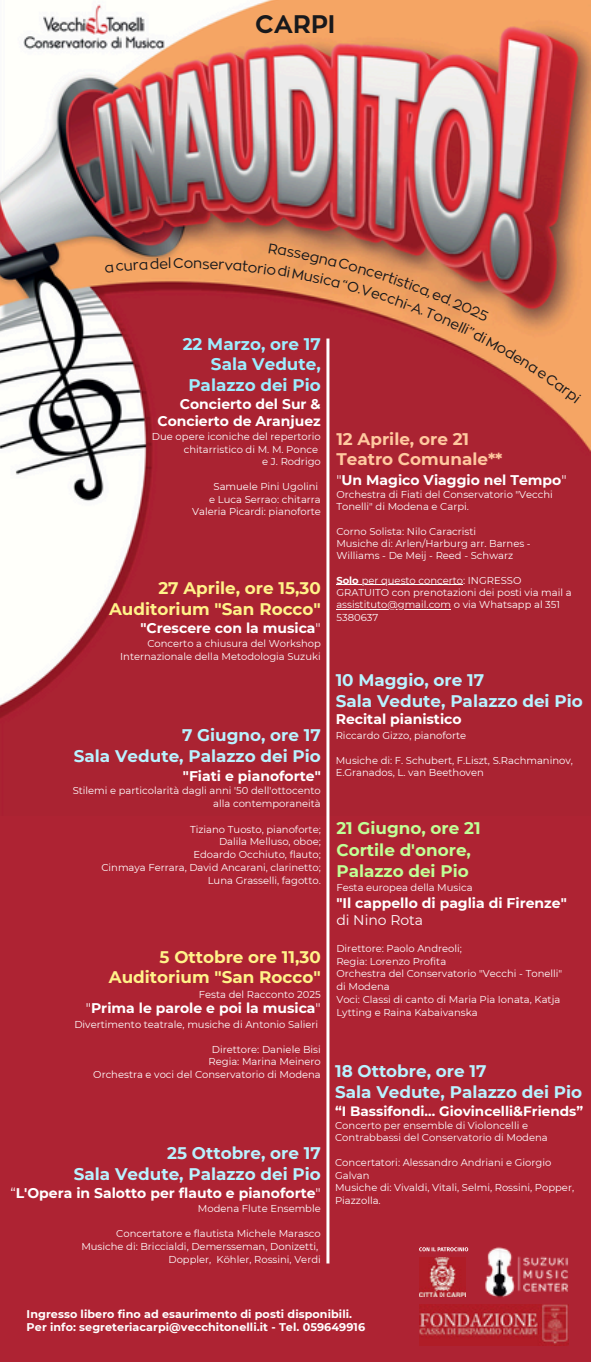
<style>
.page{position:relative;width:591px;height:1362px;background:#ae2333}
.page>*{position:absolute;margin:0;border:0;box-sizing:border-box;transform-origin:0 0}
.t1{font:25.2px "RTL Corporative Bold";color:#18191c}
.t2{font:700 16.8px/21.2px "Montserrat";color:#b9f2ff;text-align:right}
.t3{font:700 16.8px/20.8px "Montserrat";color:#fff389;text-align:right}
.t4{font:700 16.8px/21.2px "Montserrat";color:#c1ff96}
.t5{font:700 16.8px/20.8px "Montserrat";color:#9dedff;text-align:right}
.t6{font:700 16.8px/20.8px "Montserrat";color:#ffc99f}
.t7{font:700 14px/17.6px "Montserrat";color:#fff;text-align:right}
.t8{font:14px "Montserrat";color:#fff}
.t9{font:14px "RTL Corporative Regular";color:#18191c}
.t10{font:700 13.6px "Montserrat";color:#fff}
.t11{font:700 11.2px/13.2px "Montserrat";letter-spacing:.005em;color:#fff}
.t12{font:10px/12.4px "Montserrat";color:#fff;text-align:right}
.s1{font-weight:400}
.s2{font-weight:700}
</style>
<div class="page">
<img style="left:0;top:0;width:591px;height:816px">
<hr style="left:326px;top:339px;width:3px;height:924px;background:#fff">
<svg style="left:336px;top:585px;width:26px;height:1px"></svg>
<hr style="left:362px;top:585px;width:101px;height:1px;background:#fff">
<hr style="left:336px;top:609px;width:115px;height:1px;background:#fff">
<img style="left:419px;top:1258px;width:46px;height:38px">
<svg style="left:419px;top:1247px;width:46px;height:4px"></svg>
<img style="left:419px;top:1304px;width:150px;height:42px">
<img style="left:465px;top:1247px;width:103px;height:51px">
<svg style="left:105px;top:258px;width:65px;height:15px"></svg>
<svg style="left:184px;top:243px;width:397px;height:160px"></svg>
<p class="t1" style="left:255px;top:7px;width:82px">CARPI</p>
<p class="t9" style="left:173px;top:254px;width:12px">C</p>
<h2 class="t5" style="left:183px;top:333px;width:140px">22 Marzo, ore 17<br>Sala Vedute,<br>Palazzo dei Pio</h2>
<h3 class="t7" style="left:157px;top:395px;width:165px">Concierto del Sur &amp;<br>Concierto de Aranjuez</h3>
<p class="t12" style="left:152px;top:431px;width:170px">Due opere iconiche del repertorio chitarristico di M. M. Ponce<br>e J. Rodrigo</p>
<p class="t12" style="left:192px;top:481px;width:130px">Samuele Pini Ugolini<br>e Luca Serrao: chitarra<br>Valeria Picardi: pianoforte</p>
<h2 class="t3" style="left:109px;top:577px;width:213px">27 Aprile, ore 15,30<br>Auditorium "San Rocco"</h2>
<h3 class="t7" style="left:140px;top:619px;width:182px">"Crescere con la musica<span class="s1">"</span></h3>
<p class="t12" style="left:120px;top:637px;width:202px">Concerto a chiusura del Workshop<br>Internazionale della Metodologia Suzuki</p>
<h2 class="t2" style="left:74px;top:725px;width:248px">7 Giugno, ore 17<br>Sala Vedute, Palazzo dei Pio</h2>
<h3 class="t7" style="left:183px;top:767px;width:139px">"Fiati e pianoforte"</h3>
<p class="t12" style="left:73px;top:784px;width:250px">Stilemi e particolarità dagli anni '50 dell'ottocento alla contemporaneità</p>
<p class="t12" style="left:101px;top:823px;width:221px">Tiziano Tuosto, pianoforte;<br>Dalila Melluso, oboe;<br>Edoardo Occhiuto, flauto;<br>Cinmaya Ferrara, David Ancarani, clarinetto;<br>Luna Grasselli, fagotto.</p>
<h2 class="t3" style="left:109px;top:946px;width:213px">5 Ottobre ore 11,30<br>Auditorium "San Rocco"</h2>
<p class="t12" style="left:199px;top:988px;width:123px">Festa del Racconto 2025</p>
<h3 class="t7" style="left:86px;top:1000px;width:236px"><span class="s1">"</span>Prima le parole e poi la musica<span class="s1">"</span></h3>
<p class="t12" style="left:74px;top:1018px;width:245px">Divertimento teatrale, musiche di Antonio Salieri</p>
<p class="t12" style="left:93px;top:1043px;width:229px">Direttore: Daniele Bisi<br>Regia: Marina Meinero<br>Orchestra e voci del Conservatorio di Modena</p>
<h2 class="t2" style="left:74px;top:1142px;width:248px">25 Ottobre, ore 17<br>Sala Vedute, Palazzo dei Pio</h2>
<h3 class="t7" style="left:10px;top:1184px;width:312px"><span class="s1">“</span>L'Opera in Salotto per flauto e pianoforte<span class="s1">"</span></h3>
<p class="t12" style="left:198px;top:1202px;width:124px">Modena Flute Ensemble</p>
<p class="t12" style="left:81px;top:1227px;width:241px">Concertatore e flautista Michele Marasco<br>Musiche di: Briccialdi, Demersseman, Donizetti,<br>Doppler, Köhler, Rossini, Verdi</p>
<h2 class="t6" style="left:336px;top:428px;width:168px">12 Aprile, ore 21<br>Teatro Comunale**</h2>
<h3 class="t7" style="left:336px;top:471px;width:232px"><span class="s1">"</span>Un Magico Viaggio nel Tempo<span class="s1">"</span></h3>
<p class="t12" style="left:336px;top:488px;width:218px;text-align:left">Orchestra di Fiati del Conservatorio "Vecchi<br>Tonelli" di Modena e Carpi.</p>
<p class="t12" style="left:336px;top:525px;width:196px;text-align:left">Corno Solista: Nilo Caracristi<br>Musiche di: Arlen/Harburg arr. Barnes -<br>Williams - De Meij - Reed - Schwarz</p>
<p class="t12" style="left:336px;top:574px;width:237px;text-align:left"><span class="s2">Solo</span> per questo concerto: INGRESSO GRATUITO con prenotazioni dei posti via mail a assistituto@gmail.com o via Whatsapp al 351<br>5380637</p>
<h2 class="t2" style="left:336px;top:670px;width:249px;text-align:left">10 Maggio, ore 17<br>Sala Vedute, Palazzo dei Pio</h2>
<h3 class="t7" style="left:336px;top:711px;width:127px">Recital pianistico</h3>
<p class="t12" style="left:336px;top:729px;width:132px">Riccardo Gizzo, pianoforte</p>
<p class="t12" style="left:336px;top:754px;width:239px;text-align:left">Musiche di: F. Schubert, F.Liszt, S.Rachmaninov,<br>E.Granados, L. van Beethoven</p>
<h2 class="t4" style="left:336px;top:818px;width:146px">21 Giugno, ore 21<br>Cortile d'onore,<br>Palazzo dei Pio</h2>
<p class="t12" style="left:336px;top:881px;width:138px">Festa europea della Musica</p>
<h3 class="t7" style="left:336px;top:894px;width:232px">"Il cappello di paglia di Firenze"</h3>
<h3 class="t8" style="left:336px;top:912px;width:88px">di Nino Rota</h3>
<p class="t12" style="left:336px;top:942px;width:227px;text-align:left">Direttore: Paolo Andreoli;<br>Regia: Lorenzo Profita<br>Orchestra del Conservatorio "Vecchi - Tonelli" di Modena<br>Voci: Classi di canto di Maria Pia Ionata, Katja<br>Lytting e Raina Kabaivanska</p>
<h2 class="t2" style="left:335px;top:1061px;width:249px;text-align:left">18 Ottobre, ore 17<br>Sala Vedute, Palazzo dei Pio</h2>
<h3 class="t10" style="left:335px;top:1102px;width:250px">“I Bassifondi… Giovincelli&amp;Friends”</h3>
<p class="t12" style="left:335px;top:1119px;width:214px;text-align:left">Concerto per ensemble di Violoncelli e<br>Contrabbassi del Conservatorio di Modena</p>
<p class="t12" style="left:335px;top:1157px;width:241px;text-align:left">Concertatori: Alessandro Andriani e Giorgio<br>Galvan<br>Musiche di: Vivaldi, Vitali, Selmi, Rossini, Popper,<br>Piazzolla.</p>
<p class="t11" style="left:27px;top:1307px;width:340px">Ingresso libero fino ad esaurimento di posti disponibili.<br>Per info: segreteriacarpi@vecchitonelli.it - Tel. 059649916</p>
</div>
